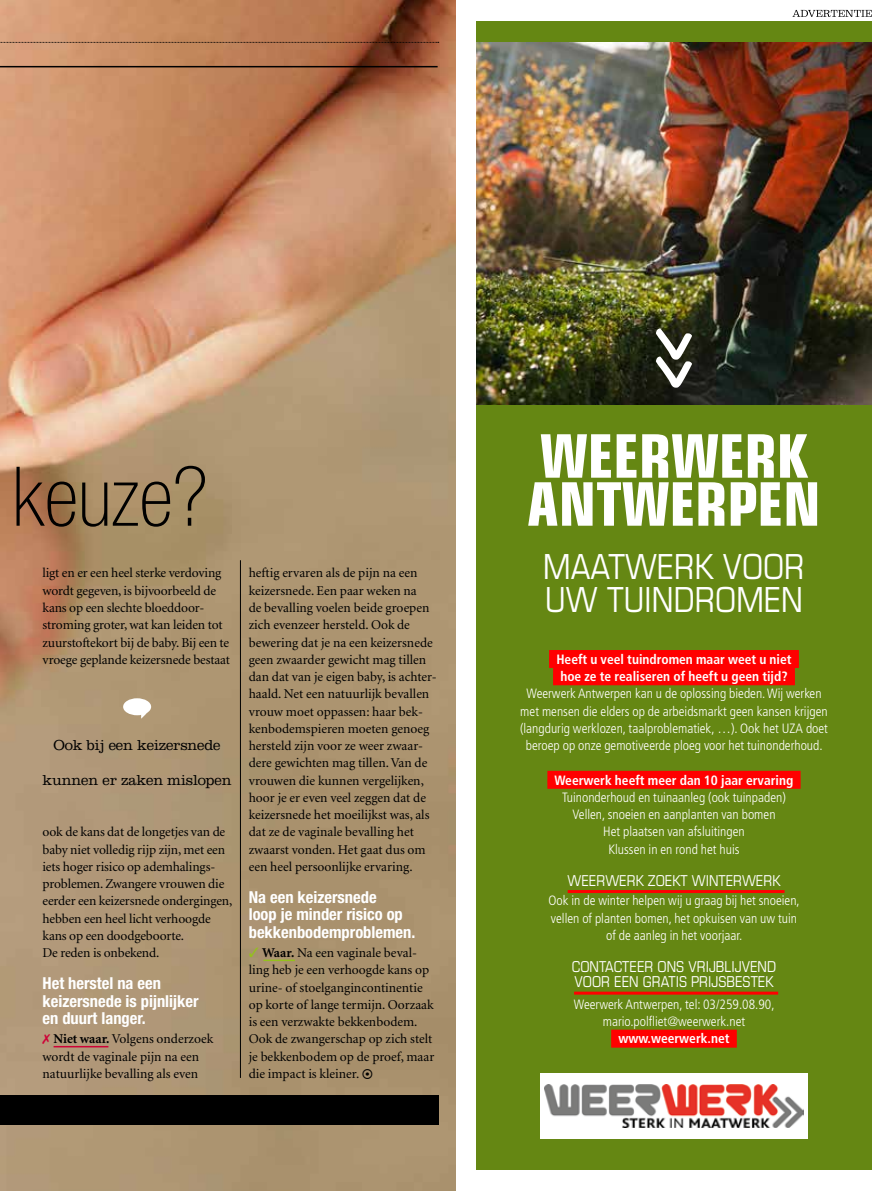
<style>
.page{position:relative;width:893px;height:1191px;background:#fff}
.page>*{position:absolute;margin:0;border:0;box-sizing:border-box;transform-origin:0 0}
.t1{font:100 condensed 82.5px "Helvetica Neue LT Std";color:#000}
.t2{font:700 condensed 60px/48px "Eurostile";color:#fff}
.t3{font:condensed 34.5px/33px "Eurostile";color:#fff}
.t4{font:700 condensed 16.5px/17.2px "Helvetica Neue LT Std";color:#fff}
.t5{font:condensed 15px/15px "Eurostile";color:#fff}
.t6{font:300 15px "Clarendon";letter-spacing:-.01em;color:#000}
.t7{font:13.5px/17.2px "Minion LT";letter-spacing:-.005em;color:#000}
.t8{font:300 condensed 13.5px/17.2px "Frutiger LT Std";color:#fff;text-align:center}
.s1{color:#ce0237}
.s2{font-weight:700}
.s3{color:#94c11c}
.s4{font-weight:700;color:#f00}
</style>
<div class="page">
<img style="left:0;top:0;width:455px;height:1191px">
<svg style="left:0;top:42px;width:439px;height:1px"></svg>
<hr style="left:0;top:66px;width:438px;height:1px;background:#000">
<div style="left:0;top:1095px;width:438px;height:30px;background:#000"></div>
<div style="left:476px;top:21px;width:396px;height:1148px;background:#658713"></div>
<hr style="left:240px;top:560px;width:1px;height:518px;background:#000">
<div style="left:123px;top:698px;width:28px;height:17px;background:#fff;border-radius:50%"></div>
<svg style="left:141px;top:712px;width:7px;height:6px"></svg>
<hr style="left:54px;top:1046px;width:54px;height:1px;background:#ce0237">
<hr style="left:263px;top:959px;width:32px;height:2px;background:#94c11c">
<img style="left:476px;top:43px;width:396px;height:362px">
<div style="left:549px;top:650px;width:250px;height:18px;background:#f00"></div>
<div style="left:553px;top:667px;width:242px;height:18px;background:#f00"></div>
<div style="left:547px;top:771px;width:254px;height:18px;background:#f00"></div>
<div style="left:611px;top:1029px;width:126px;height:18px;background:#f00"></div>
<div style="left:540px;top:1073px;width:268px;height:65px;background:#fff"></div>
<img style="left:545px;top:1084px;width:258px;height:43px">
<svg style="left:656px;top:328px;width:36px;height:60px;background:#72746a"></svg>
<hr style="left:568px;top:890px;width:216px;height:3px;background:#f00">
<hr style="left:574px;top:991px;width:204px;height:3px;background:#f00">
<svg style="left:792px;top:10px;width:80px;height:7px"></svg>
<svg style="left:363px;top:1069px;width:10px;height:10px"></svg>
<h1 class="t1" style="left:12px;top:450px;width:197px">keuze?</h1>
<p class="t7" style="left:43px;top:565px;width:189px">ligt en er een heel sterke verdoving wordt gegeven, is bijvoorbeeld de kans op een slechte bloeddoor&shy;stroming groter, wat kan leiden tot zuurstoftekort bij de baby. Bij een te vroege geplande keizersnede bestaat</p>
<p class="t6" style="left:54px;top:736px;width:169px">Ook bij een keizersnede</p>
<p class="t6" style="left:43px;top:771px;width:190px">kunnen er zaken mislopen</p>
<p class="t7" style="left:43px;top:824px;width:191px">ook de kans dat de longetjes van de baby niet volledig rijp zijn, met een iets hoger risico op ademhalings&shy;problemen. Zwangere vrouwen die eerder een keizersnede ondergingen, hebben een heel licht verhoogde kans op een doodgeboorte.<br>De reden is onbekend.</p>
<p class="t4" style="left:43px;top:974px;width:158px">Het herstel na een keizersnede is pijnlijker en duurt langer.</p>
<p class="t7" style="left:43px;top:1031px;width:172px"><span class="s1">✗</span> <span class="s2">Niet waar.</span> Volgens onderzoek wordt de vaginale pijn na een natuurlijke bevalling als even</p>
<p class="t7" style="left:249px;top:565px;width:190px">heftig ervaren als de pijn na een keizersnede. Een paar weken na<br>de bevalling voelen beide groepen zich evenzeer hersteld. Ook de bewering dat je na een keizersnede geen zwaarder gewicht mag tillen dan dat van je eigen baby, is achter&shy;haald. Net een natuurlijk bevallen vrouw moet oppassen: haar bek&shy;kenbodemspieren moeten genoeg hersteld zijn voor ze weer zwaar&shy;dere gewichten mag tillen. Van de vrouwen die kunnen vergelijken, hoor je er even veel zeggen dat de keizersnede het moeilijkst was, als dat ze de vaginale bevalling het zwaarst vonden. Het gaat dus om een heel persoonlijke ervaring.</p>
<p class="t4" style="left:249px;top:888px;width:168px">Na een keizersnede<br>loop je minder risico op bekkenbodemproblemen.</p>
<p class="t7" style="left:249px;top:944px;width:187px"><span class="s3">✓</span> <span class="s2">Waar.</span> Na een vaginale beval&shy;ling heb je een verhoogde kans op urine- of stoelgangincontinentie op korte of lange termijn. Oorzaak is een verzwakte bekkenbodem.<br>Ook de zwangerschap op zich stelt je bekkenbodem op de proef, maar die impact is kleiner.</p>
<h2 class="t2" style="left:527px;top:431px;width:295px">WEERWERK<br>ANTWERPEN</h2>
<h3 class="t3" style="left:543px;top:549px;width:263px">MAATWERK VOOR<br>UW TUINDROMEN</h3>
<p class="t8" style="left:520px;top:650px;width:309px"><span class="s4">g</span><span class="s2">Heeft u veel tuindromen maar weet u niet</span><span class="s4">g<br>g</span><span class="s2">hoe ze te realiseren of heeft u geen tijd?</span><span class="s4">g<br></span>Weerwerk Antwerpen kan u de oplossing bieden. Wij werken met mensen die elders op de arbeidsmarkt geen kansen krijgen (langdurig werklozen, taalproblematiek, …). Ook het UZA doet beroep op onze gemotiveerde ploeg voor het tuinonderhoud.</p>
<p class="t8" style="left:547px;top:771px;width:255px"><span class="s4">g</span><span class="s2">Weerwerk heeft meer dan 10 jaar ervaring</span><span class="s4">g </span>Tuinonderhoud en tuinaanleg (ook tuinpaden)<br>Vellen, snoeien en aanplanten van bomen<br>Het plaatsen van afsluitingen<br>Klussen in en rond het huis</p>
<p class="t5" style="left:568px;top:872px;width:214px">WEERWERK ZOEKT WINTERWERK</p>
<p class="t8" style="left:549px;top:892px;width:253px">Ook in de winter helpen wij u graag bij het snoeien, vellen of planten bomen, het opkuisen van uw tuin of de aanleg in het voorjaar.</p>
<p class="t5" style="left:572px;top:959px;width:206px">CONTACTEER ONS VRIJBLIJVEND<br>VOOR EEN GRATIS PRIJSBESTEK</p>
<p class="t8" style="left:574px;top:995px;width:202px">Weerwerk Antwerpen, tel: 03/259.08.90, mario.polfliet@weerwerk.net <span class="s4">g</span><span class="s2">www.weerwerk.net</span><span class="s4">g</span></p>
</div>
